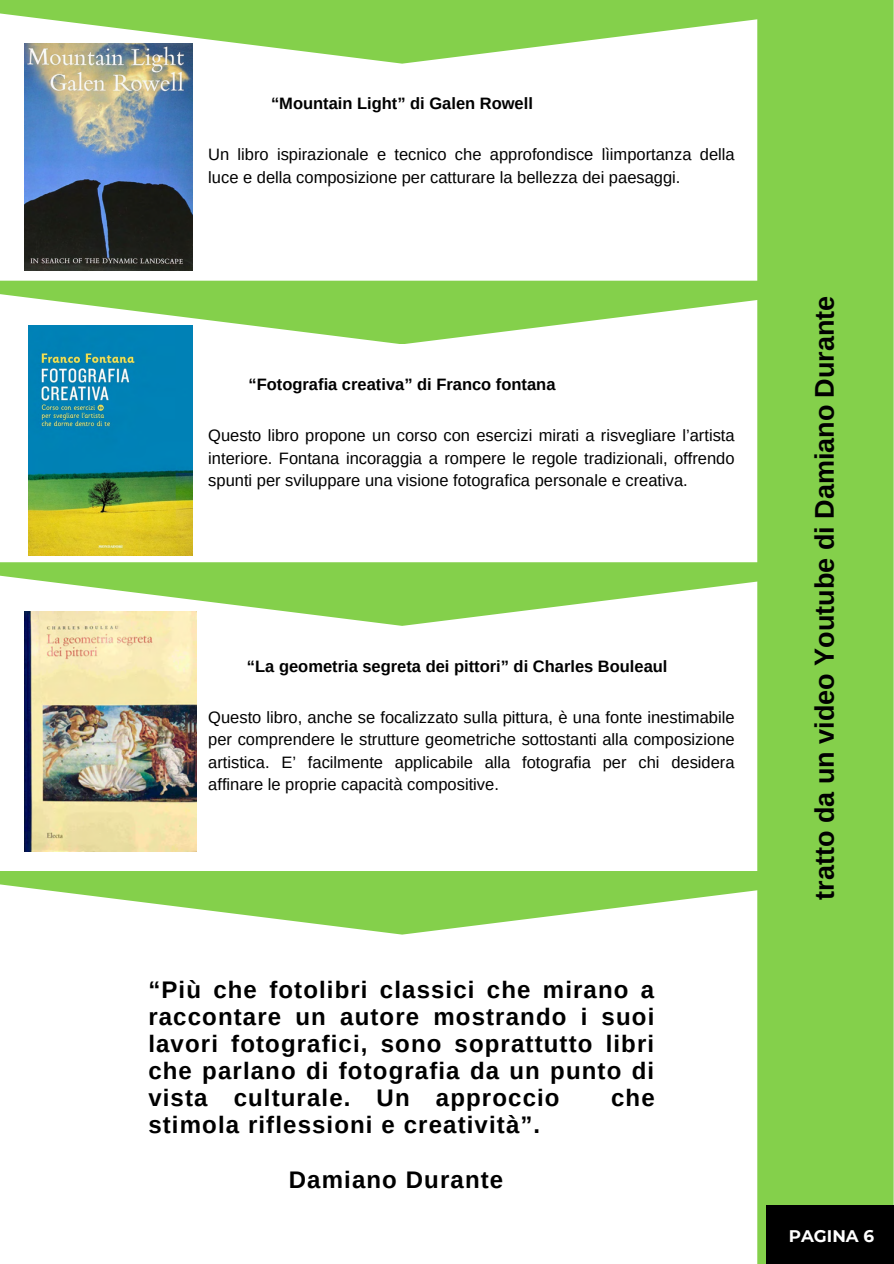
<style>
.page{position:relative;width:894px;height:1264px;background:#fff}
.page>*{position:absolute;margin:0;border:0;box-sizing:border-box;transform-origin:0 0}
.t1{font:700 27px "Arimo";color:#000}
.t2{font:700 24px/27px "Arimo";letter-spacing:.045em;color:#000;text-align:justify}
.t3{font:700 16.8px "Montserrat";color:#fff}
.t4{font:16.5px/22.5px "Arimo";color:#000;text-align:justify}
.t5{font:700 16.5px "Arimo";color:#000}
</style>
<div class="page">
<div style="left:757px;top:0;width:136px;height:1263px;background:#84d04b"></div>
<div style="left:765px;top:1204px;width:128px;height:59px;background:#000"></div>
<svg style="left:0;top:281px;width:804px;height:63px;fill:#84d04b"></svg>
<svg style="left:0;top:562px;width:804px;height:64px;fill:#84d04b"></svg>
<svg style="left:0;top:871px;width:804px;height:63px;fill:#84d04b"></svg>
<svg style="left:0;top:0;width:804px;height:64px;fill:#84d04b"></svg>
<img style="left:24px;top:44px;width:168px;height:226px">
<img style="left:29px;top:326px;width:163px;height:229px">
<img style="left:24px;top:611px;width:173px;height:240px">
<h4 class="t5" style="left:271px;top:94px;width:263px">“Mountain Light” di Galen Rowell</h4>
<p class="t4" style="left:208px;top:143px;width:528px">Un libro ispirazionale e tecnico che approfondisce lìimportanza della luce e della composizione per catturare la bellezza dei paesaggi.</p>
<p class="t5" style="left:248px;top:375px;width:308px">“Fotografia creativa” di Franco fontana</p>
<h4 class="t4" style="left:208px;top:424px;width:527px">Questo libro propone un corso con esercizi mirati a risvegliare l’artista interiore. Fontana incoraggia a rompere le regole tradizionali, offrendo spunti per sviluppare una visione fotografica personale e creativa.</h4>
<p class="t5" style="left:247px;top:656px;width:422px">“La geometria segreta dei pittori” di Charles Bouleaul</p>
<p class="t4" style="left:208px;top:705px;width:528px">Questo libro, anche se focalizzato sulla pittura, è una fonte inestimabile per comprendere le strutture geometriche sottostanti alla composizione artistica. E’ facilmente applicabile alla fotografia per chi desidera affinare le proprie capacità compositive.</p>
<p class="t2" style="left:148px;top:976px;width:507px">“Più che fotolibri classici che mirano a raccontare un autore mostrando i suoi lavori fotografici, sono soprattutto libri che parlano di fotografia da un punto di vista culturale. Un approccio</p>
<p class="t2" style="left:611px;top:1084px;width:45px">che</p>
<p class="t2" style="left:148px;top:1111px;width:393px">stimola riflessioni e creatività”.</p>
<h4 class="t2" style="left:289px;top:1165px;width:216px">Damiano Durante</h4>
<h3 class="t1" style="left:809px;top:899px;width:605px;rotate:-90deg">tratto da un video Youtube di Damiano Durante</h3>
<h1 class="t3" style="left:788px;top:1226px;width:87px">PAGINA 6</h1>
</div>
